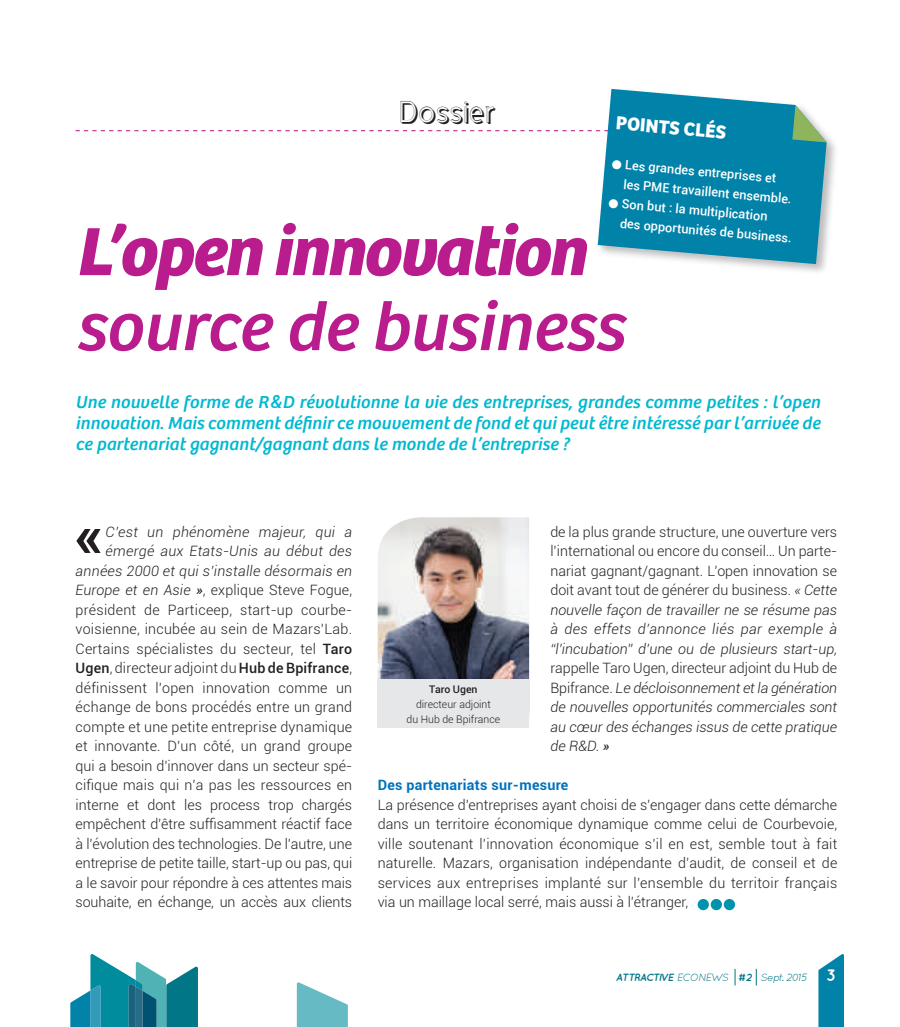
<style>
.page{position:relative;width:900px;height:1027px;background:#fff}
.page>*{position:absolute;margin:0;border:0;box-sizing:border-box;transform-origin:0 0}
.t1{font:italic 700 70.5px "Bree";letter-spacing:-.025em;color:#b91c8d}
.t2{font:italic 70.5px "Bree";color:#b91c8d}
.t3{font:700 61.35px "Roboto";color:#231f20}
.t4{font:30px "Cicle Shadow";color:#231f20}
.t5{font:700 19.5px "Bree";color:#fff}
.t6{font:italic 18px/21px "Bree";letter-spacing:.01em;color:#00b9d1;text-align:justify}
.t7{font:300 14.25px/19.5px "Roboto";color:#231f20;text-align:justify}
.t8{font:italic 300 14.25px/19.5px "Roboto";color:#231f20;text-align:justify}
.t9{font:700 14.25px "Roboto";letter-spacing:.02em;color:#0072bc}
.t10{font:500 12.75px/19.5px "Roboto";color:#fff}
.t11{font:300 10.5px/15px "Roboto";color:#231f20;text-align:center}
.t12{font:italic 10.5px "Quicksand";letter-spacing:-.065em;color:#007686}
.t13{font:500 10.5px "Roboto";color:#231f20}
.s1{font-family:"Roboto";font-weight:500}
.s2{font-style:italic}
.s3{font-weight:400;font-style:italic}
.s4{font-weight:500}
.s5{font-style:normal}
.s6{font-weight:400}
.s7{font-weight:700}
.s8{font-weight:700;font-style:normal;font-size:16.5px;color:#fff}
</style>
<div class="page">
<svg style="left:70px;top:954px;width:128px;height:73px"></svg>
<svg style="left:297px;top:982px;width:51px;height:45px"></svg>
<svg style="left:818px;top:954px;width:25px;height:73px;background:#1f91b3"></svg>
<svg style="left:734px;top:969px;width:1px;height:16px"></svg>
<svg style="left:755px;top:969px;width:1px;height:16px"></svg>
<div style="left:697px;top:899px;width:11px;height:11px;background:#0093ad;border-radius:50%"></div>
<div style="left:710px;top:899px;width:12px;height:11px;background:#0093ad;border-radius:50%"></div>
<div style="left:723px;top:899px;width:12px;height:11px;background:#0093ad;border-radius:50%"></div>
<img style="left:377px;top:517px;width:152px;height:162px">
<div style="left:377px;top:679px;width:152px;height:49px;background:#e6e7e9"></div>
<div style="left:596px;top:87px;width:242px;height:189px;background:#231f20;opacity:.3"></div>
<svg style="left:597px;top:89px;width:229px;height:175px;background:#2894b4"></svg>
<svg style="left:76px;top:105px;width:750px;height:37px"></svg>
<h3 class="t4" style="left:400px;top:94px;width:98px">Dossier</h3>
<h3 class="t5" style="left:617px;top:111px;width:112px;rotate:5deg">points clés</h3>
<p class="t10" style="left:626px;top:155px;width:170px;text-indent:-13px;rotate:5deg">■ Les grandes entreprises et les PME travaillent ensemble.</p>
<p class="t10" style="left:622px;top:193px;width:174px;text-indent:-13px;rotate:5deg">■ Son but : la multiplication<br>des opportunités de business.</p>
<h1 class="t1" style="left:76px;top:210px;width:511px">L’open innovation</h1>
<h1 class="t2" style="left:76px;top:286px;width:549px">source de business</h1>
<p class="t6" style="left:76px;top:392px;width:746px">Une nouvelle forme de R<span class="s1">&amp;</span>D révolutionne la vie des entreprises, grandes comme petites : l’open innovation. Mais comment définir ce mouvement de fond et qui peut être intéressé par l’arrivée de ce partenariat gagnant/gagnant dans le monde de l’entreprise ?</p>
<p class="t7" style="left:76px;top:522px;width:278px;text-align:right"><span class="s2">C’est un phénomène majeur, qui a émergé aux Etats-Unis au début des années 2000 et qui s’installe désormais en Europe et en Asie</span> <span class="s3">»</span>, explique Steve Fogue, président de Particeep, start-up courbe&shy;voisienne, incubée au sein de Mazars’Lab.<br>Certains spécialistes du secteur, tel <span class="s4">Taro Ugen</span>, directeur adjoint du <span class="s4">Hub de Bpifrance</span>, définissent l’open innovation comme un échange de bons procédés entre un grand compte et une petite entreprise dynamique et innovante. D’un côté, un grand groupe qui a besoin d’innover dans un secteur spé&shy;cifique mais qui n’a pas les ressources en interne et dont les process trop chargés empêchent d’être suffisamment réactif face à l’évolution des technologies. De l’autre, une entreprise de petite taille, start-up ou pas, qui a le savoir pour répondre à ces attentes mais souhaite, en échange, un accès aux clients</p>
<p class="t7" style="left:550px;top:522px;width:288px">de la plus grande structure, une ouverture vers l’international ou encore du conseil… Un parte&shy;nariat gagnant/gagnant. L’open innovation se doit avant tout de générer du business. <span class="s2">« Cette nouvelle façon de travailler ne se résume pas à des effets d’annonce liés par exemple à “l’incubation” d’une ou de plusieurs start-up,</span></p>
<h2 class="t3" style="left:74px;top:491px;width:32px">«</h2>
<p class="t8" style="left:550px;top:658px;width:288px"><span class="s5">rappelle Taro Ugen, directeur adjoint du Hub de Bpifrance.</span> Le décloisonnement et la génération de nouvelles opportunités commerciales sont au cœur des échanges issus de cette pratique de R&amp;D. <span class="s6">»</span></p>
<p class="t9" style="left:377px;top:775px;width:192px">Des partenariats sur-mesure</p>
<p class="t7" style="left:377px;top:794px;width:461px">La présence d’entreprises ayant choisi de s’engager dans cette démarche dans un territoire économique dynamique comme celui de Courbevoie, ville soutenant l’innovation économique s’il en est, semble tout à fait naturelle. Mazars, organisation indépendante d’audit, de conseil et de services aux entreprises implanté sur l’ensemble du territoir français via un maillage local serré, mais aussi à l’étranger,</p>
<p class="t13" style="left:429px;top:681px;width:50px">Taro Ugen</p>
<p class="t11" style="left:406px;top:696px;width:95px">directeur adjoint<br>du Hub de Bpifrance</p>
<p class="t12" style="left:616px;top:971px;width:222px"><span class="s7">ATTRACTIVE</span> ECONEWS <span class="s7">#2</span> Sept. 2015 <span class="s8">3</span></p>
</div>
